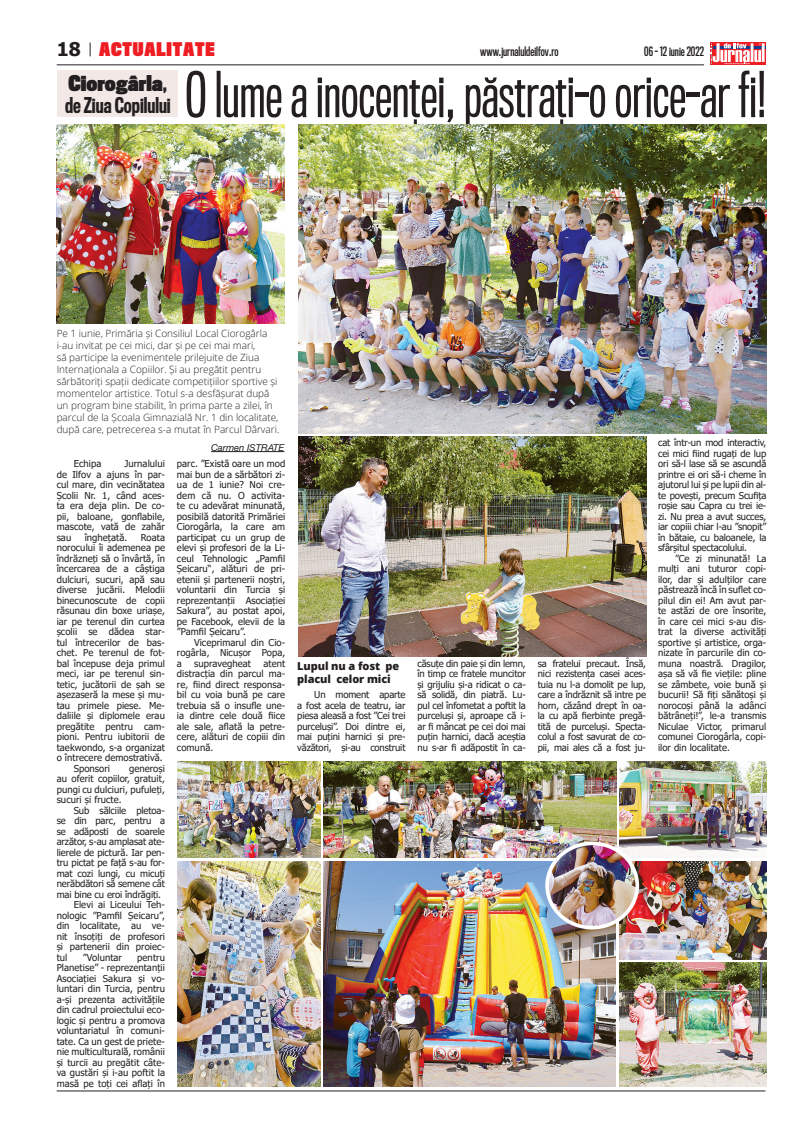
<style>
.page{position:relative;width:808px;height:1134px;background:#fff}
.page>*{position:absolute;margin:0;border:0;box-sizing:border-box;transform-origin:0 0}
.t1{font:58px "Titling Gothic FB Comp";color:#231f20}
.t2{font:500 20px/22px "Titling Gothic FB Comp";color:#231f20}
.t3{font:900 17.3px "Titling Gothic FB Comp";letter-spacing:.05em;color:#ee1d23}
.t4{font:600 12px "Titling Gothic FB Comp";color:#231f20}
.t5{font:800 11px/13px "Open Sans";letter-spacing:-.01em;color:#231f20}
.t6{font:300 10px/12px "Open Sans";color:#231f20}
.t7{font:9.5px/10.5px "Tahoma";letter-spacing:.005em;color:#231f20;text-align:justify}
.t8{font:italic 9.5px "Helvetica Neue";color:#231f20}
.s1{font-family:"Tahoma";font-weight:700;font-size:18.8px;color:#231f20}
.s2{font-weight:900}
</style>
<div class="page">
<div style="left:710px;top:43px;width:55px;height:22px;background:#ee1d23"></div>
<svg style="left:710px;top:43px;width:55px;height:21px"></svg>
<hr style="left:57px;top:64px;width:647px;height:1px;background:#231f20">
<hr style="left:57px;top:1090px;width:708px;height:1px;background:#231f20">
<svg style="left:90px;top:43px;width:1px;height:13px"></svg>
<img style="left:299px;top:125px;width:467px;height:309px">
<img style="left:57px;top:125px;width:227px;height:199px">
<img style="left:178px;top:761px;width:143px;height:96px">
<img style="left:178px;top:861px;width:143px;height:225px">
<img style="left:323px;top:761px;width:293px;height:96px">
<img style="left:620px;top:861px;width:146px;height:98px">
<img style="left:620px;top:761px;width:146px;height:96px">
<img style="left:323px;top:861px;width:293px;height:225px">
<img style="left:298px;top:437px;width:348px;height:220px">
<img style="left:620px;top:963px;width:146px;height:123px">
<img style="left:547px;top:843px;width:90px;height:85px">
<div style="left:545px;top:841px;width:94px;height:88px;border:4px solid #fff;border-radius:50%"></div>
<div style="left:58px;top:71px;width:120px;height:46px;background:#f2e8e5"></div>
<hr style="left:211px;top:451px;width:73px;height:1px;background:#231f20">
<h3 class="t3" style="left:57px;top:38px;width:159px"><span class="s1">18</span> ACTUALITATE</h3>
<p class="t4" style="left:480px;top:45px;width:80px">www.jurnaluldeilfov.ro</p>
<p class="t4" style="left:644px;top:45px;width:61px">06 - 12 iunie 2022</p>
<h2 class="t2" style="left:65px;top:72px;width:107px"><span class="s2">CIOROGÂRLA</span>, de Ziua Copilului</h2>
<h1 class="t1" style="left:185px;top:62px;width:583px">O lume a inocenței, păstrați-o orice-ar fi!</h1>
<p class="t6" style="left:57px;top:327px;width:224px">Pe 1 iunie, Primăria și Consiliul Local Ciorogârla i-au invitat pe cei mici, dar și pe cei mai mari,<br>să participe la evenimentele prilejuite de Ziua Internaționala a Copiilor. Și au pregătit pentru sărbătoriți spații dedicate competițiilor sportive și momentelor artistice. Totul s-a desfășurat după un program bine stabilit, în prima parte a zilei, în parcul de la Școala Gimnazială Nr. 1 din localitate, după care, petrecerea s-a mutat în Parcul Dârvari.</p>
<p class="t8" style="left:211px;top:441px;width:75px">Carmen ISTRATE</p>
<p class="t7" style="left:57px;top:459px;width:110px;text-indent:68px">Jurnalului de Ilfov a ajuns în par&shy;cul mare, din vecinătatea Școlii Nr. 1, când aces&shy;ta era deja plin. De co&shy;pii, baloane, gonflabile, mascote, vată de zahăr sau</p>
<p class="t7" style="left:74px;top:459px;width:29px">Echipa</p>
<p class="t7" style="left:85px;top:533px;width:44px">înghețată.</p>
<p class="t7" style="left:141px;top:533px;width:26px">Roata</p>
<p class="t7" style="left:57px;top:543px;width:110px">norocului îi ademenea pe</p>
<p class="t7" style="left:57px;top:554px;width:110px">îndrăzneți să o învârtă, în</p>
<p class="t7" style="left:57px;top:564px;width:110px">încercarea de a câștiga</p>
<p class="t7" style="left:57px;top:575px;width:110px">dulciuri, sucuri, apă sau</p>
<p class="t7" style="left:57px;top:585px;width:110px">diverse jucării. Melodii</p>
<p class="t7" style="left:57px;top:596px;width:110px">binecunoscute de copii</p>
<p class="t7" style="left:57px;top:606px;width:110px">răsunau din boxe uriașe,</p>
<p class="t7" style="left:57px;top:617px;width:110px">iar pe terenul din curtea</p>
<p class="t7" style="left:57px;top:627px;width:110px">școlii se dădea star-</p>
<p class="t7" style="left:57px;top:638px;width:110px">tul întrecerilor de bas-</p>
<p class="t7" style="left:57px;top:648px;width:110px">chet. Pe terenul de fot-</p>
<p class="t7" style="left:57px;top:659px;width:110px">bal începuse deja primul</p>
<p class="t7" style="left:57px;top:669px;width:110px">meci, iar pe terenul sin-</p>
<p class="t7" style="left:57px;top:680px;width:110px">tetic, jucătorii de șah se</p>
<p class="t7" style="left:57px;top:690px;width:110px">așezaseră la mese și mu-</p>
<p class="t7" style="left:57px;top:701px;width:110px">tau primele piese. Me-</p>
<p class="t7" style="left:57px;top:711px;width:110px">daliile și diplomele erau</p>
<p class="t7" style="left:57px;top:722px;width:110px">pregătite pentru cam-</p>
<p class="t7" style="left:57px;top:732px;width:110px">pioni. Pentru iubitorii de</p>
<p class="t7" style="left:57px;top:743px;width:110px">taekwondo, s-a organizat</p>
<p class="t7" style="left:57px;top:753px;width:108px">o întrecere demostrativă.</p>
<p class="t7" style="left:74px;top:764px;width:38px">Sponsori</p>
<p class="t7" style="left:57px;top:764px;width:110px;text-indent:72px">generoși au oferit copiilor, gratuit, pungi cu dulciuri, pufuleți, sucuri și fructe.</p>
<p class="t7" style="left:74px;top:806px;width:93px">Sub sălciile pletoa-</p>
<p class="t7" style="left:57px;top:816px;width:110px">se din parc, pentru a</p>
<p class="t7" style="left:57px;top:827px;width:110px">se adăposti de soarele</p>
<p class="t7" style="left:57px;top:837px;width:110px">arzător, s-au amplasat ate-</p>
<p class="t7" style="left:57px;top:848px;width:110px">lierele de pictură. Iar pen-</p>
<p class="t7" style="left:57px;top:858px;width:110px">tru pictat pe față s-au for-</p>
<p class="t7" style="left:57px;top:869px;width:110px">mat cozi lungi, cu micuți</p>
<p class="t7" style="left:57px;top:879px;width:110px">nerăbdători să semene cât</p>
<p class="t7" style="left:57px;top:890px;width:106px">mai bine cu eroi îndrăgiți.</p>
<p class="t7" style="left:74px;top:900px;width:93px">Elevi ai Liceului Teh-</p>
<p class="t7" style="left:57px;top:911px;width:110px">nologic ”Pamfil Șeicaru”,</p>
<p class="t7" style="left:57px;top:921px;width:110px">din localitate, au ve-</p>
<p class="t7" style="left:57px;top:932px;width:110px">nit însoțiți de profesori</p>
<p class="t7" style="left:57px;top:942px;width:110px">și partenerii din proiec-</p>
<p class="t7" style="left:57px;top:953px;width:12px">tul</p>
<p class="t7" style="left:83px;top:953px;width:41px">”Voluntar</p>
<p class="t7" style="left:57px;top:953px;width:110px;text-indent:81px">pentru Planetise” - reprezentanții Asociației Sakura și vo&shy;luntari din Turcia, pentru a-și prezenta activitățile din cadrul proiectului eco&shy;logic și pentru a promova voluntariatul în comuni&shy;tate. Ca un gest de priete&shy;nie multiculturală, românii și turcii au pregătit câte&shy;va gustări și i-au poftit la masă pe toți cei aflați în</p>
<p class="t7" style="left:177px;top:459px;width:110px">parc. ”Există oare un mod mai bun de a sărbători zi&shy;ua de 1 iunie? Noi cre&shy;dem că nu. O activita&shy;te cu adevărat minunată, posibilă datorită Primăriei Ciorogârla, la care am participat cu un grup de elevi și profesori de la Li&shy;ceul Tehnologic „Pamfil Șeicaru“, alături de pri&shy;etenii și partenerii noștri, voluntarii din Turcia și reprezentanții Asociației Sakura”, au postat apoi, pe Facebook, elevii de la ”Pamfil Șeicaru”.</p>
<p class="t7" style="left:177px;top:637px;width:110px;text-indent:17px">Viceprimarul din Cio&shy;rogârla, Nicușor Popa, a</p>
<p class="t7" style="left:194px;top:658px;width:58px">supravegheat</p>
<p class="t7" style="left:177px;top:658px;width:110px;text-indent:86px">atent distracția din parcul ma&shy;re, fiind direct responsa&shy;bil cu voia bună pe care trebuia să o insufle une&shy;ia dintre cele două fiice ale sale, aflată la petre&shy;cere, alături de copiii din comună.</p>
<p class="t5" style="left:297px;top:659px;width:104px">Lupul nu a fost pe placul celor mici</p>
<p class="t7" style="left:297px;top:690px;width:110px;text-indent:17px">Un moment aparte a fost acela de teatru, iar piesa aleasă a fost ”Cei trei purceluși”. Doi dintre ei, mai puțini harnici și pre&shy;văzători, și-au construit</p>
<p class="t7" style="left:417px;top:659px;width:110px">căsuțe din paie și din lemn, în timp ce fratele muncitor și grijuliu și-a ridicat o ca&shy;să solidă, din piatră. Lu&shy;pul cel înfometat a poftit la purceluși și, aproape că i&shy;ar fi mâncat pe cei doi mai puțin harnici, dacă aceștia nu s-ar fi adăpostit în ca-</p>
<p class="t7" style="left:538px;top:659px;width:110px">sa fratelui precaut. Însă, nici rezistența casei aces&shy;tuia nu l-a domolit pe lup, care a îndrăznit să intre pe horn, căzând drept în oa&shy;la cu apă fierbinte pregă&shy;tită de purceluși. Specta&shy;colul a fost savurat de co&shy;pii, mai ales că a fost ju-</p>
<p class="t7" style="left:658px;top:438px;width:110px">cat într-un mod interactiv, cei mici fiind rugați de lup ori să-l lase să se ascundă printre ei ori să-i cheme în ajutorul lui și pe lupii din al&shy;te povești, precum Scufița roșie sau Capra cu trei ie&shy;zi. Nu prea a avut succes, iar copiii chiar l-au ”snopit” în bătaie, cu baloanele, la sfârșitul spectacolului.</p>
<p class="t7" style="left:658px;top:554px;width:110px;text-indent:17px">”Ce zi minunată! La mulți ani tuturor copi&shy;ilor, dar și adulților care păstrează încă în suflet co&shy;pilul din ei! Am avut par&shy;te astăzi de ore însorite, în care cei mici s-au dis&shy;trat la diverse activități sportive și artistice, orga&shy;nizate în parcurile din co&shy;muna noastră. Dragilor, așa să vă fie viețile: pline se zâmbete, voie bună și bucurii! Să fiți sănătoși și norocoși până la adânci bătrâneți!”, le-a transmis Niculae Victor, primarul comunei Ciorogârla, copi&shy;ilor din localitate.</p>
</div>
